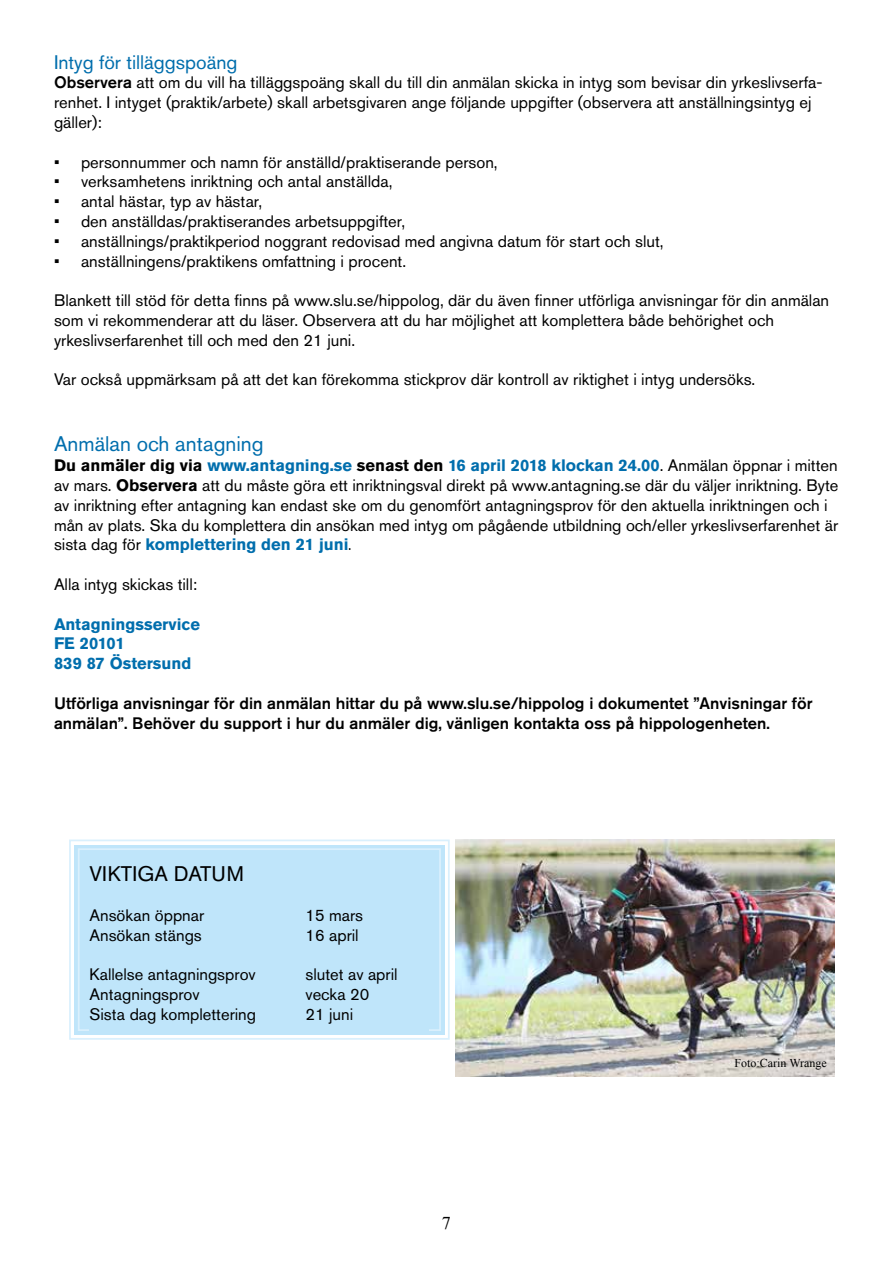
<style>
.page{position:relative;width:893px;height:1263px;background:#fff}
.page>*{position:absolute;margin:0;border:0;box-sizing:border-box;transform-origin:0 0}
.t1{font:21px "Akzidenz Grotesk Std";color:#006ead}
.t2{font:21px "Akzidenz Grotesk Std";color:#000}
.t3{font:19.5px "Akzidenz Grotesk Std";color:#006ead}
.t4{font:18px "Times New Roman";color:#000}
.t5{font:16.5px/19.8px "Akzidenz Grotesk Std";color:#000}
.t6{font:500 16.5px/19.8px "Akzidenz Grotesk Std";color:#000}
.t7{font:700 16.5px/19.8px "Akzidenz Grotesk Std";color:#006ead}
.t8{font:12px "Times New Roman";color:#000}
.s1{font-weight:500}
.s2{font-weight:700}
.s3{font-weight:700;color:#006ead}
.s4{font-weight:300}
</style>
<div class="page">
<svg style="left:69px;top:839px;width:381px;height:201px"></svg>
<div style="left:78px;top:848px;width:363px;height:183px;border:2px solid #daf0fd"></div>
<div style="left:89px;top:854px;width:340px;height:179px;background:#bfe5fa"></div>
<img style="left:455px;top:839px;width:379px;height:237px">
<p class="t3" style="left:54px;top:50px;width:185px">Intyg för tilläggspoäng</p>
<p class="t5" style="left:54px;top:73px;width:770px"><span class="s1">Observera</span> att om du vill ha tilläggspoäng skall du till din anmälan skicka in intyg som bevisar din yrkeslivserfa&shy;renhet. I intyget (praktik/arbete) skall arbetsgivaren ange följande uppgifter (observera att anställningsintyg ej gäller):</p>
<p class="t5" style="left:54px;top:152px;width:445px">• personnummer och namn för anställd/praktiserande person,</p>
<p class="t5" style="left:54px;top:172px;width:340px">• verksamhetens inriktning och antal anställda,</p>
<p class="t5" style="left:54px;top:191px;width:210px">• antal hästar, typ av hästar,</p>
<p class="t5" style="left:54px;top:211px;width:353px">• den anställdas/praktiserandes arbetsuppgifter,</p>
<p class="t5" style="left:54px;top:231px;width:611px">• anställnings/praktikperiod noggrant redovisad med angivna datum för start och slut,</p>
<p class="t5" style="left:54px;top:251px;width:354px">• anställningens/praktikens omfattning i procent.</p>
<p class="t5" style="left:54px;top:290px;width:777px">Blankett till stöd för detta finns på www.slu.se/hippolog, där du även finner utförliga anvisningar för din anmälan som vi rekommenderar att du läser. Observera att du har möjlighet att komplettera både behörighet och yrkeslivserfarenhet till och med den 21 juni.</p>
<p class="t5" style="left:54px;top:370px;width:703px">Var också uppmärksam på att det kan förekomma stickprov där kontroll av riktighet i intyg undersöks.</p>
<p class="t1" style="left:54px;top:431px;width:211px">Anmälan och antagning</p>
<p class="t5" style="left:54px;top:455px;width:786px"><span class="s2">Du anmäler dig via</span> <span class="s3">www.antagning.se</span> <span class="s2">senast den</span> <span class="s3">16 april 2018 klockan 24.00</span>. Anmälan öppnar i mitten av mars. <span class="s2">Observera</span> att du måste göra ett inriktningsval direkt på www.antagning.se där du väljer inriktning. Byte av inriktning efter antagning kan endast ske om du genomfört antagningsprov för den aktuella inriktningen och i mån av plats. Ska du komplettera din ansökan med intyg om pågående utbildning och/eller yrkeslivserfarenhet är sista dag för <span class="s3">komplettering den 21 juni</span><span class="s4">.</span></p>
<p class="t5" style="left:54px;top:574px;width:145px">Alla intyg skickas till:</p>
<p class="t7" style="left:54px;top:614px;width:148px">Antagningsservice<br>FE 20101<br>839 87 Östersund</p>
<p class="t6" style="left:54px;top:693px;width:760px">Utförliga anvisningar för din anmälan hittar du på www.slu.se/hippolog i dokumentet ”Anvisningar för anmälan”. Behöver du support i hur du anmäler dig, vänligen kontakta oss på hippologenheten.</p>
<p class="t2" style="left:89px;top:861px;width:156px">VIKTIGA DATUM</p>
<p class="t5" style="left:89px;top:905px;width:116px">Ansökan öppnar</p>
<p class="t5" style="left:305px;top:905px;width:59px">15 mars</p>
<p class="t5" style="left:89px;top:925px;width:114px">Ansökan stängs</p>
<p class="t5" style="left:305px;top:925px;width:55px">16 april</p>
<p class="t5" style="left:89px;top:965px;width:168px">Kallelse antagningsprov</p>
<p class="t5" style="left:305px;top:965px;width:94px">slutet av april</p>
<p class="t5" style="left:89px;top:984px;width:112px">Antagningsprov</p>
<p class="t5" style="left:305px;top:984px;width:65px">vecka 20</p>
<p class="t5" style="left:89px;top:1004px;width:168px">Sista dag komplettering</p>
<p class="t5" style="left:305px;top:1004px;width:49px">21 juni</p>
<p class="t4" style="left:442px;top:1210px;width:10px">7</p>
<p class="t8" style="left:735px;top:1054px;width:94px">Foto:Carin Wrange</p>
</div>
